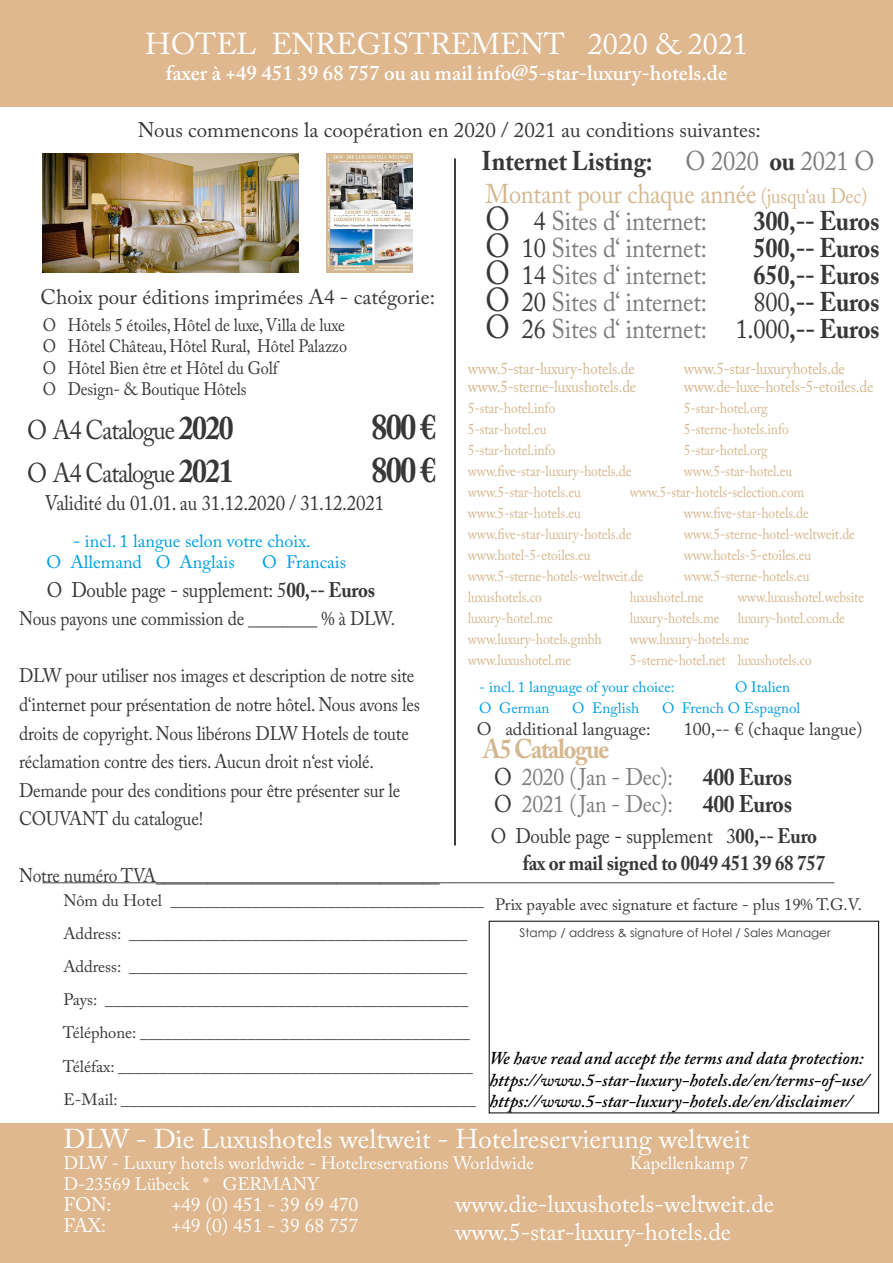
<style>
.page{position:relative;width:893px;height:1263px;background:#fff}
.page>*{position:absolute;margin:0;border:0;box-sizing:border-box;transform-origin:0 0}
.t1{font:700 36px "Adobe Caslon Pro";letter-spacing:-.05em;color:#363736;scale:.9 1}
.t2{font:30px "Adobe Caslon Pro";color:#fff}
.t3{font:700 27px/27px "Adobe Caslon Pro";letter-spacing:-.01em;color:#363736;text-align:right;scale:.9 1}
.t4{font:27px "Adobe Caslon Pro";letter-spacing:-.01em;color:#7d7d7d;scale:.9 1}
.t5{font:27px/33px "Adobe Caslon Pro";letter-spacing:-.01em;color:#d5b88f;scale:.9 1}
.t6{font:27px "Adobe Caslon Pro";color:#fff}
.t7{font:27px "Adobe Caslon Pro";letter-spacing:-.05em;color:#363736;scale:.9 1}
.t8{font:700 27px "Adobe Caslon Pro";letter-spacing:-.05em;color:#d5b88f;scale:.9 1}
.t9{font:24px/28.8px "Adobe Caslon Pro";color:#fff}
.t10{font:24px/27px "Adobe Caslon Pro";letter-spacing:-.01em;color:#7d7d7d;scale:.9 1}
.t11{font:21px "Adobe Caslon Pro";color:#363736}
.t12{font:21px "Adobe Caslon Pro";color:#363736;scale:.9 1}
.t13{font:700 21px/27px "Adobe Caslon Pro";letter-spacing:-.01em;color:#363736;scale:.9 1}
.t14{font:600 21px "Adobe Caslon Pro";color:#fff}
.t15{font:19.5px/28.5px "Adobe Caslon Pro";letter-spacing:-.01em;color:#363736;scale:.9 1}
.t16{font:19.5px "Adobe Caslon Pro";color:#fff}
.t17{font:italic 600 18px/21.6px "Adobe Caslon Pro";color:#000}
.t18{font:18px "Adobe Caslon Pro";letter-spacing:-.01em;color:#363736}
.t19{font:18px/21.6px "Adobe Caslon Pro";letter-spacing:-.01em;color:#363736;scale:.9 1}
.t20{font:18px "Adobe Caslon Pro";color:#fff}
.t21{font:18px/21.6px "Adobe Caslon Pro";color:#009ee3}
.t22{font:16.5px/33px "Adobe Caslon Pro";color:#363736}
.t23{font:16.5px "Adobe Caslon Pro";letter-spacing:-.01em;color:#d5b88f;scale:.9 1}
.t24{font:15px "Adobe Caslon Pro";letter-spacing:-.01em;color:#d5b88f;scale:.9 1}
.t25{font:15px "Adobe Caslon Pro";color:#009ee3}
.t26{font:12px "Century Gothic";color:#363736}
.s1{font-weight:700;color:#363736}
.s2{color:#7d7d7d}
.s3{font-size:21px}
.s4{font-size:33px;color:#363736}
.s5{color:#363736}
.s6{font-weight:700;font-size:33px}
.s7{font-weight:400}
.s8{font-weight:400;font-size:33px}
.s9{font-weight:400;color:#7d7d7d}
.s10{font-weight:700}
</style>
<div class="page">
<div style="left:0;top:0;width:893px;height:106px;background:#dfb88f"></div>
<div style="left:0;top:1123px;width:893px;height:140px;background:#dfb88f"></div>
<hr style="left:454px;top:158px;width:2px;height:687px;background:#000">
<img style="left:43px;top:153px;width:255px;height:119px">
<img style="left:327px;top:153px;width:86px;height:119px">
<h2 class="t2" style="left:145px;top:26px;width:604px">HOTEL ENREGISTREMENT 2020 &amp; 2021</h2>
<h3 class="t14" style="left:166px;top:60px;width:563px">faxer à +49 451 39 68 757 ou au mail info@5-star-luxury-hotels.de</h3>
<h3 class="t11" style="left:138px;top:117px;width:625px">Nous commencons la coopération en 2020 / 2021 au conditions suivantes:</h3>
<h3 class="t5" style="left:482px;top:144px;width:438px"><span class="s1">Internet Listing:</span> <span class="s2">O 2020</span> <span class="s1">ou</span> <span class="s2">2021 O<br></span>Montant pour chaque année <span class="s3">(jusqu‘au Dec)</span></h3>
<h3 class="t4" style="left:486px;top:205px;width:248px"><span class="s4">O</span> <span class="s5">4</span> Sites d‘ internet:</h3>
<h3 class="t3" style="left:753px;top:207px;width:142px">300,-- Euros</h3>
<h3 class="t4" style="left:486px;top:232px;width:248px"><span class="s4">O</span> <span class="s5">10</span> Sites d‘ internet:</h3>
<h3 class="t3" style="left:753px;top:234px;width:142px">500,-- Euros</h3>
<h3 class="t4" style="left:486px;top:259px;width:248px"><span class="s4">O</span> <span class="s5">14</span> Sites d‘ internet:</h3>
<h3 class="t3" style="left:753px;top:261px;width:142px">650,-- Euros</h3>
<h3 class="t4" style="left:486px;top:286px;width:248px"><span class="s4">O</span> <span class="s5">20</span> Sites d‘ internet:</h3>
<h3 class="t11" style="left:40px;top:284px;width:396px">Choix pour éditions imprimées A4 - catégorie:</h3>
<p class="t19" style="left:43px;top:313px;width:340px">O Hôtels 5 étoiles, Hôtel de luxe, Villa de luxe O Hôtel Château, Hôtel Rural, Hôtel Palazzo O Hôtel Bien être et Hôtel du Golf<br>O Design- &amp; Boutique Hôtels</p>
<h3 class="t7" style="left:27px;top:413px;width:231px">O A4 Catalogue <span class="s6">2020</span></h3>
<h1 class="t1" style="left:371px;top:405px;width:73px">800 €</h1>
<h3 class="t7" style="left:27px;top:457px;width:231px">O A4 Catalogue <span class="s6">2021</span></h3>
<h1 class="t1" style="left:371px;top:448px;width:73px">800 €</h1>
<h3 class="t12" style="left:45px;top:491px;width:378px">Validité du 01.01. au 31.12.2020 / 31.12.2021</h3>
<p class="t21" style="left:47px;top:530px;width:266px;text-indent:27px">- incl. 1 langue selon votre choix.<br>O Allemand O Anglais</p>
<h3 class="t3" style="left:486px;top:288px;width:439px"><span class="s7">800</span>,-- Euros<br><span class="s8">O</span> <span class="s7">26</span> <span class="s9">Sites d‘ internet:</span> <span class="s7">1.000</span>,-- Euros</h3>
<p class="t23" style="left:468px;top:358px;width:187px">www.5-star-luxury-hotels.de</p>
<p class="t23" style="left:684px;top:358px;width:181px">www.5-star-luxuryhotels.de</p>
<p class="t23" style="left:468px;top:376px;width:189px">www.5-sterne-luxushotels.de</p>
<p class="t23" style="left:684px;top:376px;width:212px">www.de-luxe-hotels-5-etoiles.de</p>
<p class="t24" style="left:468px;top:399px;width:99px">5-star-hotel.info</p>
<p class="t24" style="left:684px;top:399px;width:95px">5-star-hotel.org</p>
<p class="t24" style="left:468px;top:420px;width:89px">5-star-hotel.eu</p>
<p class="t24" style="left:684px;top:420px;width:118px">5-sterne-hotels.info</p>
<p class="t24" style="left:468px;top:441px;width:99px">5-star-hotel.info</p>
<p class="t24" style="left:684px;top:441px;width:95px">5-star-hotel.org</p>
<p class="t24" style="left:468px;top:462px;width:183px">www.five-star-luxury-hotels.de</p>
<p class="t24" style="left:684px;top:462px;width:122px">www.5-star-hotel.eu</p>
<p class="t24" style="left:468px;top:483px;width:127px">www.5-star-hotels.eu</p>
<p class="t24" style="left:630px;top:483px;width:196px">www.5-star-hotels-selection.com</p>
<p class="t24" style="left:468px;top:504px;width:127px">www.5-star-hotels.eu</p>
<p class="t24" style="left:684px;top:504px;width:141px">www.five-star-hotels.de</p>
<p class="t24" style="left:468px;top:525px;width:183px">www.five-star-luxury-hotels.de</p>
<p class="t24" style="left:684px;top:525px;width:192px">www.5-sterne-hotel-weltweit.de</p>
<p class="t24" style="left:468px;top:546px;width:138px">www.hotel-5-etoiles.eu</p>
<p class="t24" style="left:684px;top:546px;width:143px">www.hotels-5-etoiles.eu</p>
<p class="t24" style="left:468px;top:567px;width:197px">www.5-sterne-hotels-weltweit.de</p>
<p class="t24" style="left:684px;top:567px;width:141px">www.5-sterne-hotels.eu</p>
<p class="t24" style="left:468px;top:588px;width:84px">luxushotels.co</p>
<p class="t24" style="left:630px;top:588px;width:83px">luxushotel.me</p>
<p class="t24" style="left:738px;top:588px;width:142px">www.luxushotel.website</p>
<p class="t24" style="left:468px;top:609px;width:96px">luxury-hotel.me</p>
<p class="t24" style="left:630px;top:609px;width:241px">luxury-hotels.me luxury-hotel.com.de</p>
<p class="t24" style="left:468px;top:630px;width:150px">www.luxury-hotels.gmbh</p>
<p class="t24" style="left:630px;top:630px;width:134px">www.luxury-hotels.me</p>
<p class="t24" style="left:468px;top:651px;width:116px">www.luxushotel.me</p>
<p class="t24" style="left:630px;top:651px;width:204px">5-sterne-hotel.net luxushotels.co</p>
<p class="t25" style="left:479px;top:678px;width:197px">- incl. 1 language of your choice:</p>
<p class="t25" style="left:735px;top:678px;width:57px">O Italien</p>
<p class="t25" style="left:479px;top:699px;width:72px">O German</p>
<p class="t25" style="left:572px;top:699px;width:68px">O English</p>
<p class="t25" style="left:662px;top:699px;width:140px">O French O Espagnol</p>
<p class="t18" style="left:477px;top:718px;width:175px">O additional language:</p>
<p class="t18" style="left:684px;top:718px;width:180px">100,-- € (chaque langue)</p>
<h3 class="t8" style="left:483px;top:732px;width:142px">A5 Catalogue</h3>
<h3 class="t10" style="left:494px;top:763px;width:333px"><span class="s5">O</span> 2020 (Jan - Dec): <span class="s1">400 Euros<br></span><span class="s5">O</span> 2021 (Jan - Dec): <span class="s1">400 Euros</span></h3>
<h3 class="t13" style="left:523px;top:822px;width:337px;text-indent:-32px"><span class="s7">O Double page - supplement 3</span>00,-- Euro fax or mail signed to 0049 451 39 68 757</h3>
<p class="t21" style="left:262px;top:551px;width:86px">O Francais</p>
<h3 class="t12" style="left:47px;top:577px;width:366px">O Double page - supplement: 5<span class="s10">00,-- Euros</span></h3>
<h3 class="t15" style="left:19px;top:604px;width:419px">Nous payons une commission de ________ % à DLW.</h3>
<p class="t15" style="left:19px;top:661px;width:447px">DLW pour utiliser nos images et description de notre site d‘internet pour présentation de notre hôtel. Nous avons les droits de copyright. Nous libérons DLW Hotels de toute réclamation contre des tiers. Aucun droit n‘est violé.<br>Demande pour des conditions pour être présenter sur le COUVANT du catalogue!</p>
<h3 class="t15" style="left:19px;top:861px;width:469px">Notre numéro TVA_________________________________</h3>
<p class="t18" style="left:43px;top:864px;width:793px">________________________________________________________________________________________</p>
<p class="t22" style="left:63px;top:884px;width:423px">Nôm du Hotel ______________________________________ Address: _________________________________________ Address: _________________________________________ Pays: ____________________________________________ Téléphone: ________________________________________ Téléfax: ___________________________________________ E-Mail: ___________________________________________</p>
<p class="t22" style="left:495px;top:888px;width:368px">Prix payable avec signature et facture - plus 19% T.G.V.</p>
<h3 class="t6" style="left:63px;top:1123px;width:688px">DLW - Die Luxushotels weltweit - Hotelreservierung weltweit</h3>
<p class="t20" style="left:63px;top:1152px;width:472px">DLW - Luxury hotels worldwide - Hotelreservations Worldwide</p>
<p class="t20" style="left:630px;top:1152px;width:120px">Kapellenkamp 7</p>
<p class="t20" style="left:63px;top:1173px;width:257px">D-23569 Lübeck * GERMANY</p>
<h3 class="t16" style="left:63px;top:1193px;width:50px">FON:</h3>
<h3 class="t16" style="left:171px;top:1193px;width:188px">+49 (0) 451 - 39 69 470</h3>
<h3 class="t16" style="left:63px;top:1214px;width:44px">FAX:</h3>
<h3 class="t16" style="left:171px;top:1214px;width:188px">+49 (0) 451 - 39 68 757</h3>
<p class="t26" style="left:519px;top:924px;width:313px">Stamp / address &amp; signature of Hotel / Sales Manager</p>
<p class="t17" style="left:489px;top:1047px;width:381px">We have read and accept the terms and data protection: https://www.5-star-luxury-hotels.de/en/terms-of-use/ https://www.5-star-luxury-hotels.de/en/disclaimer/</p>
<h3 class="t9" style="left:455px;top:1189px;width:321px">www.die-luxushotels-weltweit.de www.5-star-luxury-hotels.de</h3>
</div>
